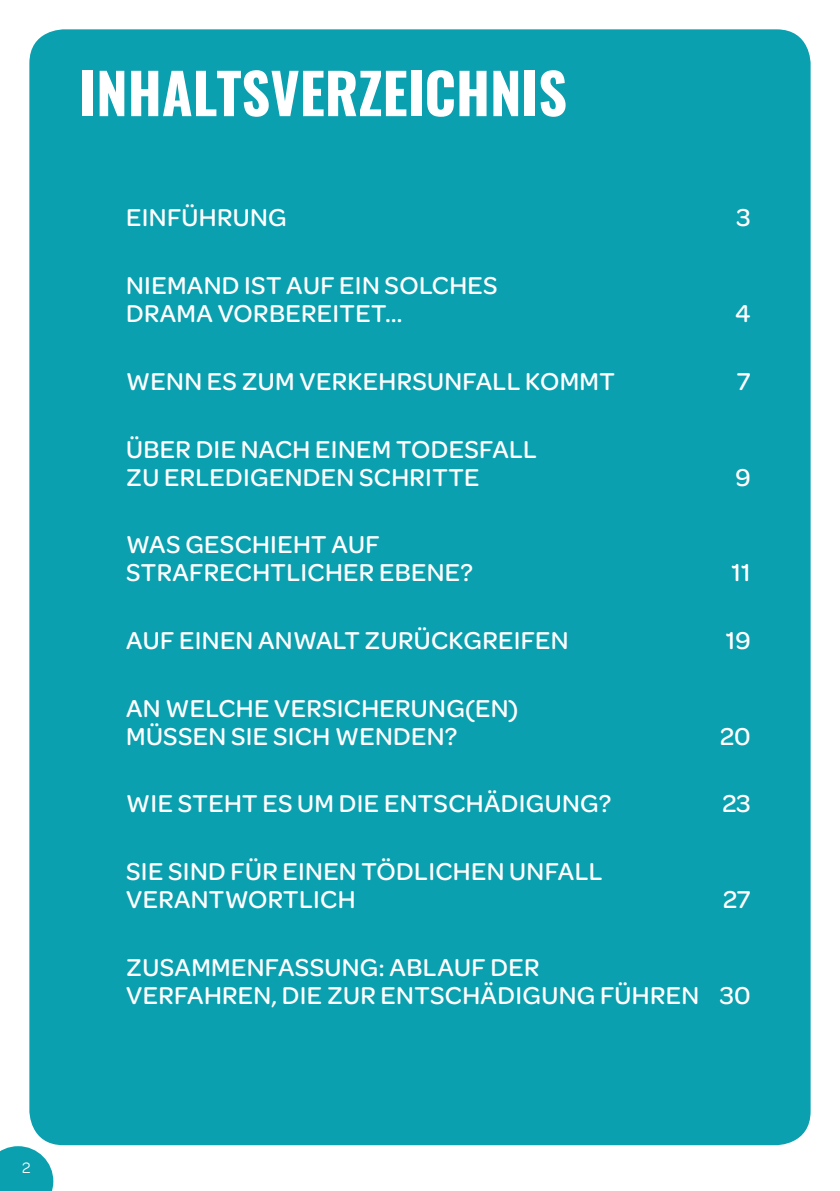
<style>
.page{position:relative;width:840px;height:1191px;background:#fff}
.page>*{position:absolute;margin:0;border:0;box-sizing:border-box;transform-origin:0 0}
.t1{font:700 56px "Oswald";color:#fff}
.t2{font:500 26px/28px "Omnes";letter-spacing:.015em;color:#fff}
.t3{font:16px "Omnes";color:#fff}
</style>
<div class="page">
<div style="left:29px;top:29px;width:781px;height:1116px;background:#0aa0af;border-radius:34px"></div>
<svg style="left:0;top:1146px;width:53px;height:45px;background:#28abb9"></svg>
<h1 class="t1" style="left:79px;top:54px;width:489px">INHALTSVERZEICHNIS</h1>
<p class="t2" style="left:126px;top:204px;width:162px">EINFÜHRUNG</p>
<p class="t2" style="left:736px;top:204px;width:16px">3</p>
<p class="t2" style="left:126px;top:271px;width:373px">NIEMAND IST AUF EIN SOLCHES<br>DRAMA VORBEREITET…</p>
<p class="t2" style="left:734px;top:299px;width:17px">4</p>
<p class="t2" style="left:126px;top:367px;width:490px">WENN ES ZUM VERKEHRSUNFALL KOMMT</p>
<p class="t2" style="left:736px;top:367px;width:15px">7</p>
<p class="t2" style="left:126px;top:435px;width:412px">ÜBER DIE NACH EINEM TODESFALL<br>ZU ERLEDIGENDEN SCHRITTE</p>
<p class="t2" style="left:126px;top:530px;width:348px">WAS GESCHIEHT AUF<br>STRAFRECHTLICHER EBENE?</p>
<p class="t2" style="left:735px;top:463px;width:17px">9</p>
<p class="t2" style="left:731px;top:558px;width:21px">11</p>
<p class="t2" style="left:126px;top:626px;width:444px">AUF EINEN ANWALT ZURÜCKGREIFEN</p>
<p class="t2" style="left:725px;top:626px;width:26px">19</p>
<p class="t2" style="left:126px;top:694px;width:393px">AN WELCHE VERSICHERUNG(EN)<br>MÜSSEN SIE SICH WENDEN?</p>
<p class="t2" style="left:719px;top:722px;width:32px">20</p>
<p class="t2" style="left:126px;top:789px;width:486px">WIE STEHT ES UM DIE ENTSCHÄDIGUNG?</p>
<p class="t2" style="left:722px;top:789px;width:30px">23</p>
<p class="t2" style="left:126px;top:857px;width:477px">SIE SIND FÜR EINEN TÖDLICHEN UNFALL<br>VERANTWORTLICH</p>
<p class="t2" style="left:722px;top:885px;width:29px">27</p>
<p class="t2" style="left:126px;top:953px;width:625px">ZUSAMMENFASSUNG: ABLAUF DER<br>VERFAHREN, DIE ZUR ENTSCHÄDIGUNG FÜHREN 30</p>
<p class="t3" style="left:22px;top:1159px;width:10px">2</p>
</div>
